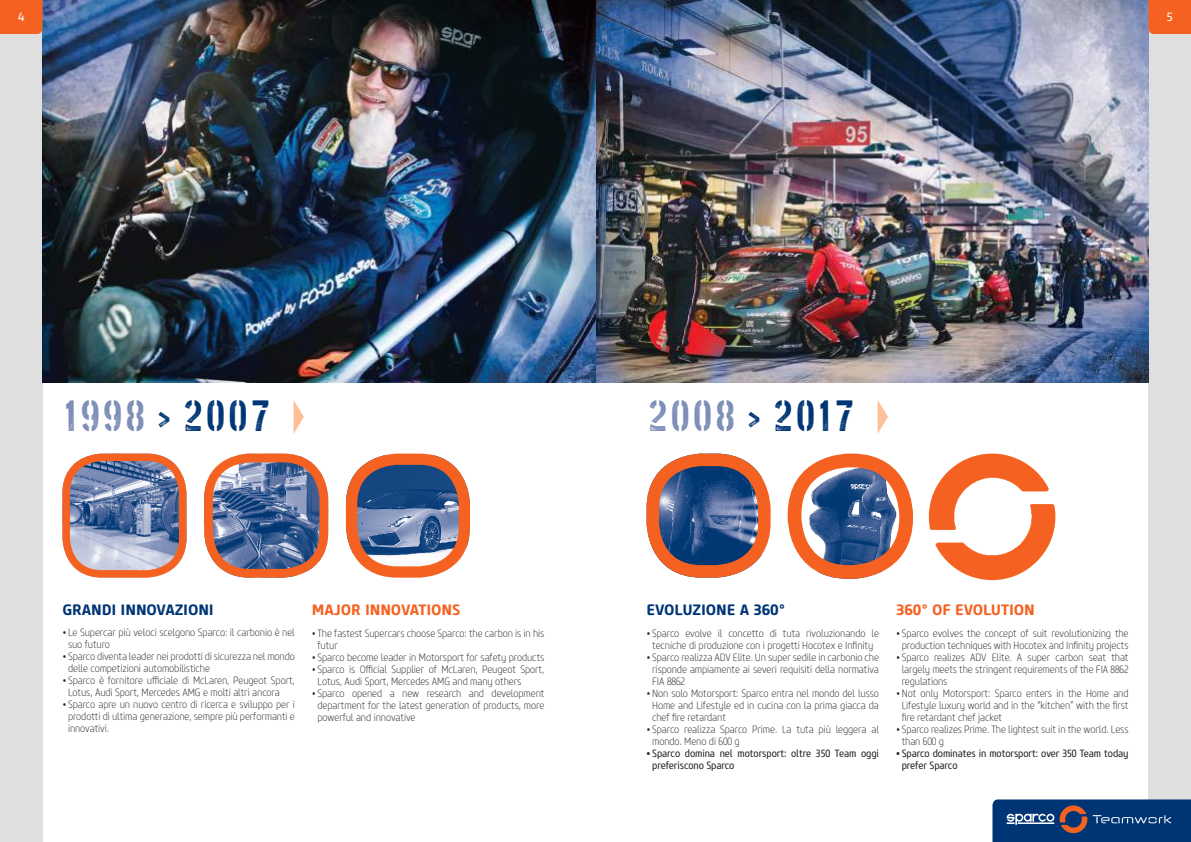
<style>
.page{position:relative;width:1191px;height:842px;background:#fff}
.page>*{position:absolute;margin:0;border:0;box-sizing:border-box;transform-origin:0 0}
.t1{font:45px "Vtg Stencil US No 72 Alt Rough";color:#7d8eb7}
.t2{font:700 15px "Core Sans M65";letter-spacing:-.01em;color:#003575}
.t3{font:700 15px "Core Sans M65";letter-spacing:-.01em;color:#f56121}
.t4{font:12px "Core Sans M45";color:#fff}
.t5{font:200 10.5px/12px "Core Sans M27 Cn";letter-spacing:-.01em;color:#241f1f;scale:1.05 1}
.t6{font:10.5px/12px "Core Sans M47 Cn";letter-spacing:-.01em;color:#241f1f;scale:1.05 1}
.s1{font-size:36px;color:#003575}
.s2{color:#003575}
</style>
<div class="page">
<div style="left:1148px;top:0;width:43px;height:842px;background:#e0dfdf"></div>
<div style="left:0;top:0;width:43px;height:842px;background:#e0dfdf"></div>
<img style="left:71px;top:454px;width:115px;height:115px">
<div style="left:62px;top:454px;width:124px;height:124px;border:8px solid #f56121;border-radius:36px"></div>
<img style="left:214px;top:454px;width:114px;height:114px">
<div style="left:204px;top:454px;width:124px;height:124px;border:9px solid #f56121;border-radius:41px"></div>
<img style="left:358px;top:456px;width:100px;height:110px">
<div style="left:346px;top:454px;width:124px;height:124px;border:11px solid #f56121;border-radius:45px"></div>
<img style="left:659px;top:454px;width:98px;height:111px">
<div style="left:646px;top:454px;width:124px;height:124px;border:12px solid #f56121;border-radius:49px"></div>
<img style="left:802px;top:469px;width:96px;height:95px">
<div style="left:787px;top:454px;width:126px;height:125px;border:14px solid #f56121;border-radius:54px"></div>
<img style="left:929px;top:454px;width:126px;height:126px;border-radius:63px">
<svg style="left:293px;top:400px;width:11px;height:34px"></svg>
<svg style="left:877px;top:400px;width:11px;height:34px"></svg>
<img style="left:595px;top:0;width:553px;height:383px">
<img style="left:43px;top:0;width:552px;height:383px">
<svg style="left:1148px;top:0;width:43px;height:34px"></svg>
<svg style="left:0;top:0;width:43px;height:34px"></svg>
<svg style="left:992px;top:799px;width:199px;height:43px;background:#1a437a"></svg>
<p class="t4" style="left:18px;top:10px;width:8px">4</p>
<p class="t4" style="left:1166px;top:10px;width:8px">5</p>
<h1 class="t1" style="left:62px;top:390px;width:211px">1998 <span class="s1">&gt;</span> <span class="s2">2007</span></h1>
<h1 class="t1" style="left:646px;top:390px;width:211px">2008 <span class="s1">&gt;</span> <span class="s2">2017</span></h1>
<h2 class="t2" style="left:62px;top:600px;width:153px">GRANDI INNOVAZIONI</h2>
<p class="t5" style="left:68px;top:626px;width:217px;text-indent:-6px">• Le Supercar più veloci scelgono Sparco: il carbonio è nel suo futuro</p>
<p class="t5" style="left:68px;top:650px;width:217px;text-indent:-6px">• Sparco diventa leader nei prodotti di sicurezza nel mondo delle competizioni automobilistiche</p>
<p class="t5" style="left:68px;top:674px;width:217px;text-indent:-6px">• Sparco è fornitore ufficiale di McLaren, Peugeot Sport,<br>Lotus, Audi Sport, Mercedes AMG e molti altri ancora</p>
<p class="t5" style="left:68px;top:698px;width:217px;text-align:justify;text-indent:-6px">• Sparco apre un nuovo centro di ricerca e sviluppo per i prodotti di ultima generazione, sempre più performanti e innovativi.</p>
<h2 class="t3" style="left:312px;top:600px;width:150px">MAJOR INNOVATIONS</h2>
<p class="t5" style="left:317px;top:628px;width:217px;text-indent:-6px">• The fastest Supercars choose Sparco: the carbon is in his futur</p>
<p class="t5" style="left:312px;top:652px;width:223px">• Sparco become leader in Motorsport for safety products</p>
<p class="t5" style="left:317px;top:664px;width:217px;text-indent:-6px">• Sparco is Official Supplier of McLaren, Peugeot Sport,<br>Lotus, Audi Sport, Mercedes AMG and many others</p>
<p class="t5" style="left:317px;top:688px;width:217px;text-align:justify;text-indent:-6px">• Sparco opened a new research and development department for the latest generation of products, more powerful and innovative</p>
<h2 class="t2" style="left:646px;top:600px;width:140px">EVOLUZIONE A 360°</h2>
<p class="t5" style="left:646px;top:628px;width:223px;text-align:center">• Sparco evolve il concetto di tuta rivoluzionando le tecniche di produzione con i progetti Hocotex e Infinity</p>
<p class="t5" style="left:652px;top:652px;width:217px;text-align:justify;text-indent:-6px">• Sparco realizza ADV Elite. Un super sedile in carbonio che risponde ampiamente ai severi requisiti della normativa FIA 8862</p>
<p class="t5" style="left:652px;top:688px;width:217px;text-align:justify;text-indent:-6px">• Non solo Motorsport: Sparco entra nel mondo del lusso Home and Lifestyle ed in cucina con la prima giacca da chef fire retardant</p>
<p class="t5" style="left:652px;top:724px;width:217px;text-indent:-6px">• Sparco realizza Sparco Prime. La tuta più leggera al mondo. Meno di 600 g</p>
<p class="t6" style="left:652px;top:748px;width:217px;text-indent:-6px">• Sparco domina nel motorsport: oltre 350 Team oggi preferiscono Sparco</p>
<h2 class="t3" style="left:896px;top:600px;width:140px">360° OF EVOLUTION</h2>
<p class="t5" style="left:896px;top:628px;width:223px;text-align:center">• Sparco evolves the concept of suit revolutionizing the production techniques with Hocotex and Infinity projects</p>
<p class="t5" style="left:901px;top:652px;width:217px;text-align:justify;text-indent:-6px">• Sparco realizes ADV Elite. A super carbon seat that largely meets the stringent requirements of the FIA 8862 regulations</p>
<p class="t5" style="left:901px;top:688px;width:217px;text-align:justify;text-indent:-6px">• Not only Motorsport: Sparco enters in the Home and Lifestyle luxury world and in the “kitchen” with the first fire retardant chef jacket</p>
<p class="t5" style="left:901px;top:724px;width:217px;text-indent:-6px">• Sparco realizes Prime. The lightest suit in the world. Less than 600 g</p>
<p class="t6" style="left:901px;top:748px;width:217px;text-indent:-6px">• Sparco dominates in motorsport: over 350 Team today prefer Sparco</p>
</div>
